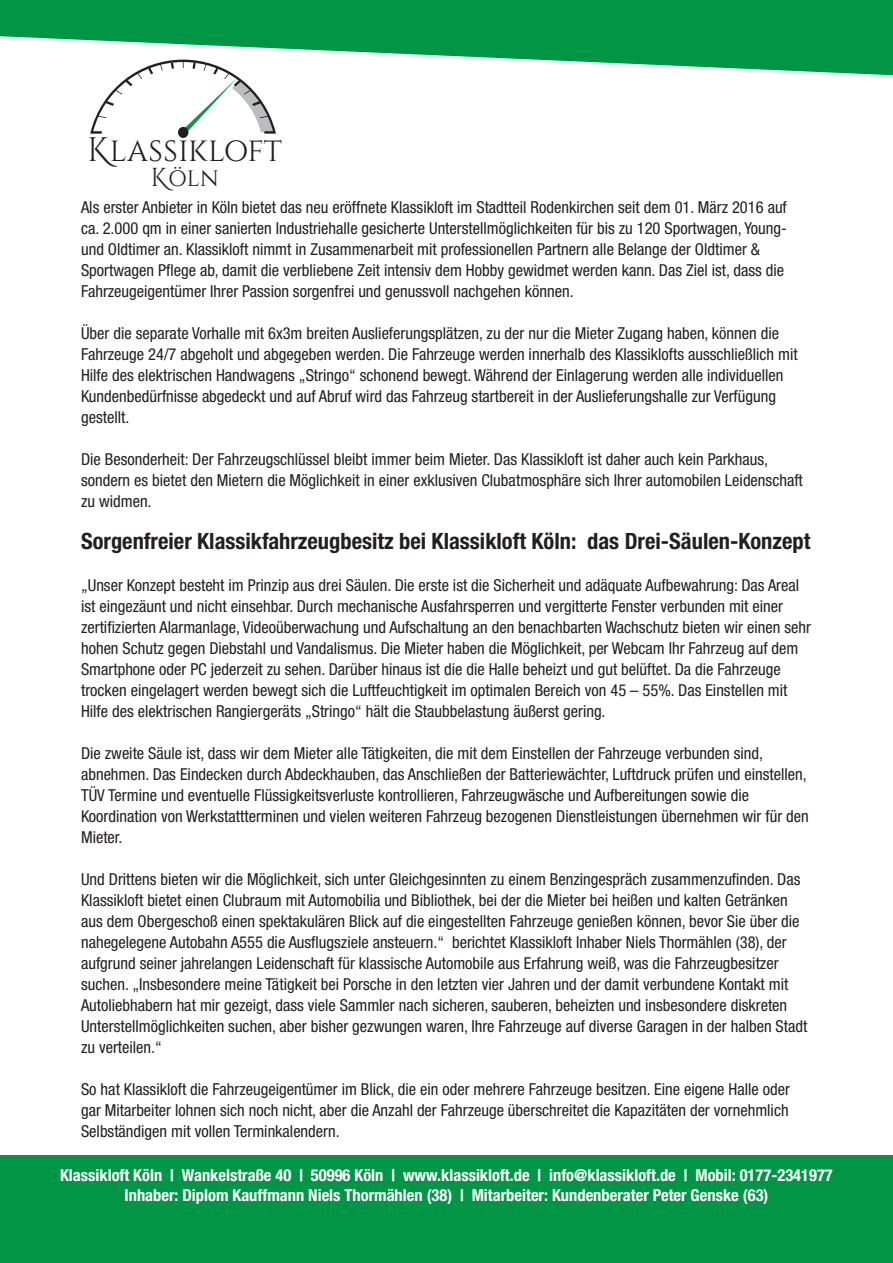
<style>
.page{position:relative;width:893px;height:1263px;background:#fff}
.page>*{position:absolute;margin:0;border:0;box-sizing:border-box;transform-origin:0 0}
.t1{font:34.05px "Cinzel";color:#231f20;scale:.92 1}
.t2{font:25.95px "Cinzel";color:#231f20;scale:.92 1}
.t3{font:700 condensed 22.5px "Helvetica Neue LT Pro";color:#231f20}
.t4{font:condensed 16.5px/21px "Helvetica Neue LT Pro";color:#231f20}
.t5{font:700 condensed 16.5px/19.8px "Helvetica Neue LT Pro";color:#fff;text-align:center}
.s1{font-family:"Cinzel Decorative"}
</style>
<div class="page">
<svg style="left:0;top:0;width:893px;height:76px;fill:#009646"></svg>
<div style="left:0;top:1155px;width:893px;height:108px;background:#009646"></div>
<div style="left:178px;top:127px;width:10px;height:11px;background:#231f20;border-radius:50%"></div>
<svg style="left:90px;top:60px;width:186px;height:75px"></svg>
<p class="t1" style="left:87px;top:130px;width:213px"><span class="s1">K</span>LASSIKLOFT</p>
<p class="t2" style="left:151px;top:163px;width:75px"><span class="s1">K</span>ÖLN</p>
<p class="t4" style="left:81px;top:196px;width:707px">Als erster Anbieter in Köln bietet das neu eröffnete Klassikloft im Stadtteil Rodenkirchen seit dem 01. März 2016 auf ca. 2.000 qm in einer sanierten Industriehalle gesicherte Unterstellmöglichkeiten für bis zu 120 Sportwagen, Young&shy;und Oldtimer an. Klassikloft nimmt in Zusammenarbeit mit professionellen Partnern alle Belange der Oldtimer &amp; Sportwagen Pflege ab, damit die verbliebene Zeit intensiv dem Hobby gewidmet werden kann. Das Ziel ist, dass die Fahrzeugeigentümer Ihrer Passion sorgenfrei und genussvoll nachgehen können.</p>
<p class="t4" style="left:81px;top:322px;width:718px">Über die separate Vorhalle mit 6x3m breiten Auslieferungsplätzen, zu der nur die Mieter Zugang haben, können die Fahrzeuge 24/7 abgeholt und abgegeben werden. Die Fahrzeuge werden innerhalb des Klassiklofts ausschließlich mit Hilfe des elektrischen Handwagens „Stringo“ schonend bewegt. Während der Einlagerung werden alle individuellen Kundenbedürfnisse abgedeckt und auf Abruf wird das Fahrzeug startbereit in der Auslieferungshalle zur Verfügung gestellt.</p>
<p class="t4" style="left:81px;top:448px;width:723px">Die Besonderheit: Der Fahrzeugschlüssel bleibt immer beim Mieter. Das Klassikloft ist daher auch kein Parkhaus, sondern es bietet den Mietern die Möglichkeit in einer exklusiven Clubatmosphäre sich Ihrer automobilen Leidenschaft zu widmen.</p>
<p class="t3" style="left:81px;top:527px;width:731px">Sorgenfreier Klassikfahrzeugbesitz bei Klassikloft Köln: das Drei-Säulen-Konzept</p>
<p class="t4" style="left:81px;top:574px;width:731px">„Unser Konzept besteht im Prinzip aus drei Säulen. Die erste ist die Sicherheit und adäquate Aufbewahrung: Das Areal ist eingezäunt und nicht einsehbar. Durch mechanische Ausfahrsperren und vergitterte Fenster verbunden mit einer zertifizierten Alarmanlage, Videoüberwachung und Aufschaltung an den benachbarten Wachschutz bieten wir einen sehr hohen Schutz gegen Diebstahl und Vandalismus. Die Mieter haben die Möglichkeit, per Webcam Ihr Fahrzeug auf dem Smartphone oder PC jederzeit zu sehen. Darüber hinaus ist die die Halle beheizt und gut belüftet. Da die Fahrzeuge trocken eingelagert werden bewegt sich die Luftfeuchtigkeit im optimalen Bereich von 45 – 55%. Das Einstellen mit Hilfe des elektrischen Rangiergeräts „Stringo“ hält die Staubbelastung äußerst gering.</p>
<p class="t4" style="left:81px;top:742px;width:729px">Die zweite Säule ist, dass wir dem Mieter alle Tätigkeiten, die mit dem Einstellen der Fahrzeuge verbunden sind, abnehmen. Das Eindecken durch Abdeckhauben, das Anschließen der Batteriewächter, Luftdruck prüfen und einstellen, TÜV Termine und eventuelle Flüssigkeitsverluste kontrollieren, Fahrzeugwäsche und Aufbereitungen sowie die Koordination von Werkstattterminen und vielen weiteren Fahrzeug bezogenen Dienstleistungen übernehmen wir für den Mieter.</p>
<p class="t4" style="left:81px;top:868px;width:728px">Und Drittens bieten wir die Möglichkeit, sich unter Gleichgesinnten zu einem Benzingespräch zusammenzufinden. Das Klassikloft bietet einen Clubraum mit Automobilia und Bibliothek, bei der die Mieter bei heißen und kalten Getränken aus dem Obergeschoß einen spektakulären Blick auf die eingestellten Fahrzeuge genießen können, bevor Sie über die nahegelegene Autobahn A555 die Ausflugsziele ansteuern.“ berichtet Klassikloft Inhaber Niels Thormählen (38), der aufgrund seiner jahrelangen Leidenschaft für klassische Automobile aus Erfahrung weiß, was die Fahrzeugbesitzer suchen. „Insbesondere meine Tätigkeit bei Porsche in den letzten vier Jahren und der damit verbundene Kontakt mit Autoliebhabern hat mir gezeigt, dass viele Sammler nach sicheren, sauberen, beheizten und insbesondere diskreten Unterstellmöglichkeiten suchen, aber bisher gezwungen waren, Ihre Fahrzeuge auf diverse Garagen in der halben Stadt zu verteilen.“</p>
<p class="t4" style="left:81px;top:1078px;width:710px;text-align:justify">So hat Klassikloft die Fahrzeugeigentümer im Blick, die ein oder mehrere Fahrzeuge besitzen. Eine eigene Halle oder gar Mitarbeiter lohnen sich noch nicht, aber die Anzahl der Fahrzeuge überschreitet die Kapazitäten der vornehmlich Selbständigen mit vollen Terminkalendern.</p>
<p class="t5" style="left:60px;top:1165px;width:774px">Klassikloft Köln | Wankelstraße 40 | 50996 Köln | www.klassikloft.de | info@klassikloft.de | Mobil: 0177-2341977<br>Inhaber: Diplom Kauffmann Niels Thormählen (38) | Mitarbeiter: Kundenberater Peter Genske (63)</p>
</div>
